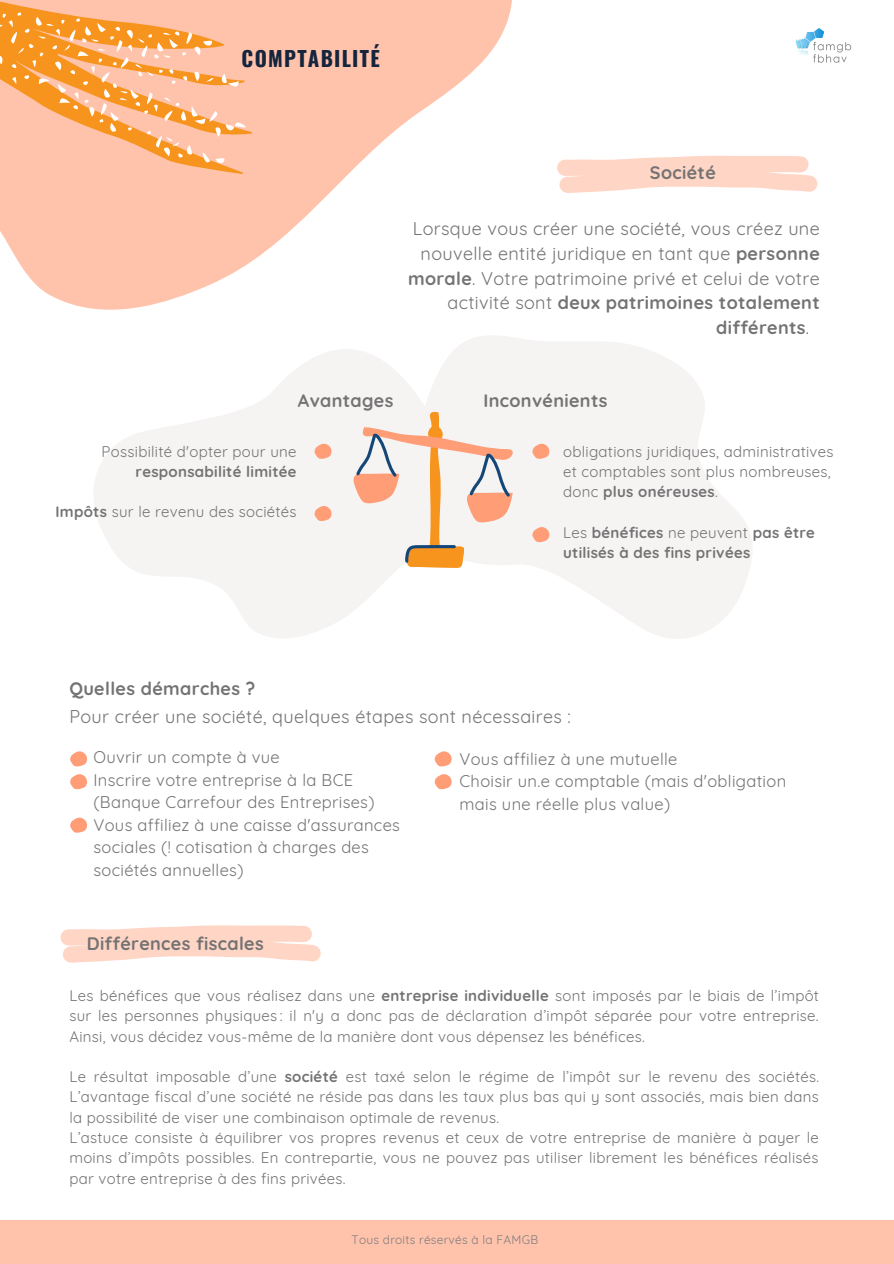
<style>
.page{position:relative;width:894px;height:1264px;background:#fff}
.page>*{position:absolute;margin:0;border:0;box-sizing:border-box;transform-origin:0 0}
.t1{font:700 20.85px "Oswald";letter-spacing:.06em;color:#15253d}
.t2{font:18px "Quicksand";letter-spacing:.02em;color:#737373}
.t3{font:700 18px "Quicksand";letter-spacing:.02em;color:#737373}
.t4{font:16.5px/22.5px "Quicksand";letter-spacing:.02em;color:#737373}
.t5{font:15px/20.2px "Quicksand";letter-spacing:.02em;color:#737373;text-align:justify}
.t6{font:700 15px/20.2px "Quicksand";letter-spacing:.02em;color:#737373}
.t7{font:12px "Quicksand";letter-spacing:.02em;color:#7e7d7e}
.s1{font-weight:700}
.s2{font-weight:400}
</style>
<div class="page">
<div style="left:0;top:1220px;width:893px;height:43px;background:#ffc3ac"></div>
<svg style="left:0;top:0;width:512px;height:310px;fill:#ffc3ac"></svg>
<div style="left:0;top:0;width:287px;height:193px;background:#ffc3ac"></div>
<svg style="left:0;top:0;width:272px;height:181px;fill:#ffc3ac"></svg>
<svg style="left:94px;top:349px;width:285px;height:289px;fill:#f6f3f3"></svg>
<svg style="left:379px;top:290px;width:373px;height:349px;fill:#f6f3f3"></svg>
<svg style="left:557px;top:156px;width:260px;height:37px"></svg>
<svg style="left:351px;top:411px;width:165px;height:156px"></svg>
<svg style="left:314px;top:442px;width:19px;height:17px"></svg>
<svg style="left:314px;top:504px;width:19px;height:17px"></svg>
<svg style="left:531px;top:442px;width:19px;height:17px"></svg>
<svg style="left:531px;top:525px;width:19px;height:17px"></svg>
<svg style="left:70px;top:751px;width:18px;height:38px"></svg>
<svg style="left:70px;top:817px;width:18px;height:16px"></svg>
<svg style="left:434px;top:751px;width:18px;height:38px"></svg>
<svg style="left:60px;top:925px;width:261px;height:37px"></svg>
<img style="left:795px;top:28px;width:57px;height:35px">
<p class="t1" style="left:241px;top:42px;width:140px">COMPTABILITÉ</p>
<p class="t3" style="left:649px;top:160px;width:67px">Société</p>
<p class="t2" style="left:412px;top:217px;width:408px">Lorsque vous créer une société, vous créez une</p>
<p class="t2" style="left:420px;top:242px;width:400px">nouvelle entité juridique en tant que <span class="s1">personne</span></p>
<p class="t2" style="left:408px;top:267px;width:413px"><span class="s1">morale</span>. Votre patrimoine privé et celui de votre</p>
<p class="t3" style="left:447px;top:291px;width:373px"><span class="s2">activité sont</span> deux patrimoines totalement</p>
<p class="t3" style="left:716px;top:316px;width:94px">différents<span class="s2">.</span></p>
<p class="t3" style="left:298px;top:389px;width:97px">Avantages</p>
<p class="t3" style="left:483px;top:389px;width:125px">Inconvénients</p>
<p class="t5" style="left:102px;top:441px;width:196px;text-align:right">Possibilité d'opter pour une <span class="s1">responsabilité limitée</span></p>
<p class="t5" style="left:55px;top:501px;width:242px"><span class="s1">Impôts</span> sur le revenu des sociétés</p>
<p class="t5" style="left:563px;top:441px;width:272px;text-align:left">obligations juridiques, administratives et comptables sont plus nombreuses, donc <span class="s1">plus onéreuses</span>.</p>
<p class="t6" style="left:563px;top:522px;width:253px"><span class="s2">Les</span> bénéfices <span class="s2">ne peuvent</span> pas être utilisés à des fins privées</p>
<p class="t3" style="left:69px;top:676px;width:187px">Quelles démarches ?</p>
<p class="t2" style="left:69px;top:705px;width:503px">Pour créer une société, quelques étapes sont nécessaires :</p>
<p class="t4" style="left:93px;top:745px;width:188px">Ouvrir un compte à vue</p>
<p class="t4" style="left:93px;top:768px;width:282px">Inscrire votre entreprise à la BCE (Banque Carrefour des Entreprises)</p>
<p class="t4" style="left:93px;top:813px;width:308px">Vous affiliez à une caisse d'assurances sociales (! cotisation à charges des sociétés annuelles)</p>
<p class="t4" style="left:459px;top:747px;width:219px">Vous affiliez à une mutuelle</p>
<p class="t4" style="left:459px;top:769px;width:328px">Choisir un.e comptable (mais d'obligation mais une réelle plus value)</p>
<p class="t3" style="left:87px;top:932px;width:178px">Différences fiscales</p>
<p class="t5" style="left:69px;top:985px;width:751px">Les bénéfices que vous réalisez dans une <span class="s1">entreprise individuelle</span> sont imposés par le biais de l’impôt sur les personnes physiques : il n'y a donc pas de déclaration d’impôt séparée pour votre entreprise.<br>Ainsi, vous décidez vous-même de la manière dont vous dépensez les bénéfices.</p>
<p class="t5" style="left:69px;top:1066px;width:751px">Le résultat imposable d’une <span class="s1">société</span> est taxé selon le régime de l’impôt sur le revenu des sociétés.<br>L’avantage fiscal d’une société ne réside pas dans les taux plus bas qui y sont associés, mais bien dans la possibilité de viser une combinaison optimale de revenus.</p>
<p class="t5" style="left:69px;top:1127px;width:750px">L’astuce consiste à équilibrer vos propres revenus et ceux de votre entreprise de manière à payer le moins d’impôts possibles. En contrepartie, vous ne pouvez pas utiliser librement les bénéfices réalisés par votre entreprise à des fins privées.</p>
<p class="t7" style="left:351px;top:1232px;width:188px">Tous droits réservés à la FAMGB</p>
</div>
